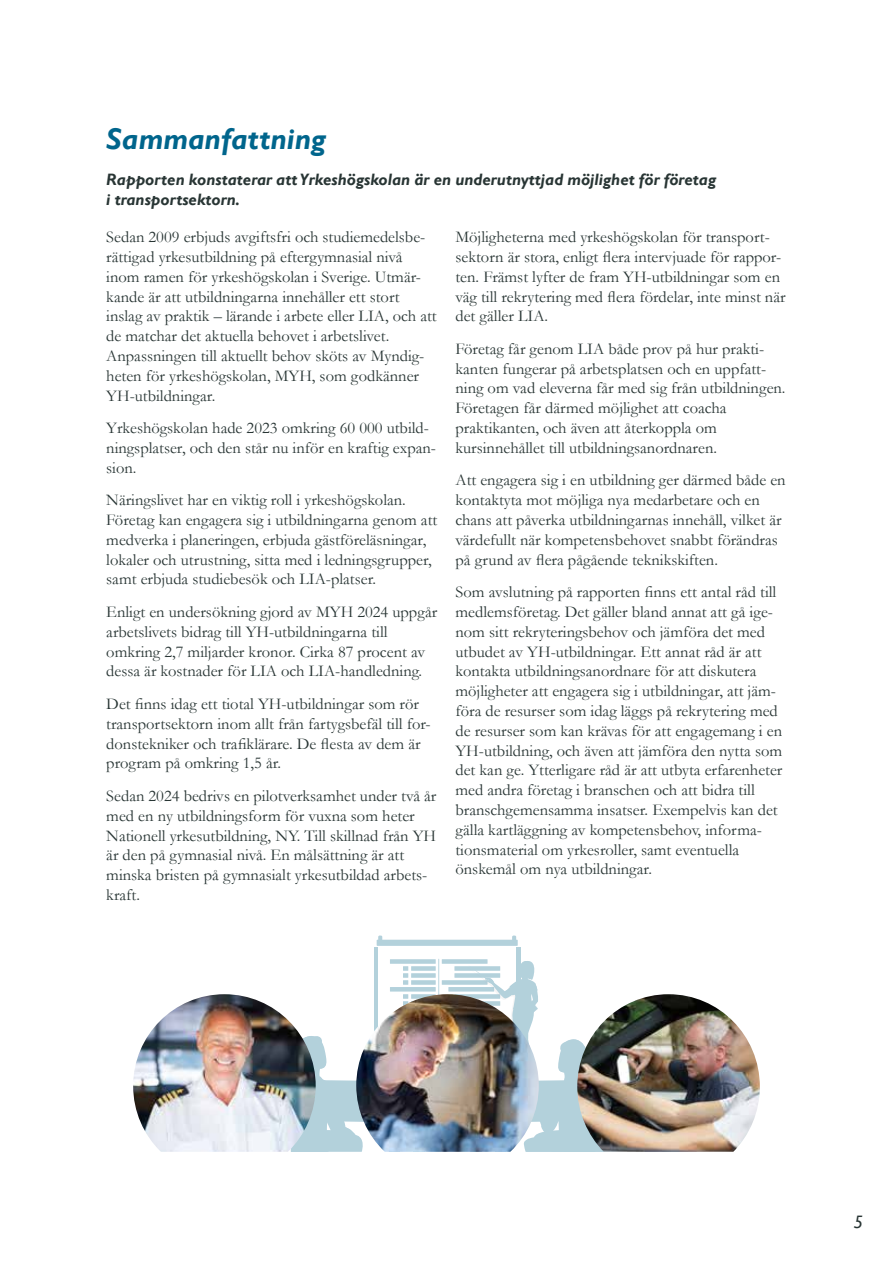
<style>
.page{position:relative;width:893px;height:1263px;background:#fff}
.page>*{position:absolute;margin:0;border:0;box-sizing:border-box;transform-origin:0 0}
.t1{font:italic 700 30px "Gill Sans";color:#00658c}
.t2{font:italic 18px "Gill Sans";color:#283534}
.t3{font:16.5px/19.8px "Garamond";color:#283534}
.t4{font:italic 700 16.5px/19.8px "Gill Sans";color:#283534}
</style>
<div class="page">
<div style="left:442px;top:959px;width:46px;height:5px;background:#b3d1db"></div>
<svg style="left:448px;top:987px;width:46px;height:4px"></svg>
<div style="left:411px;top:973px;width:25px;height:5px;background:#b3d1db"></div>
<div style="left:411px;top:966px;width:25px;height:5px;background:#b3d1db"></div>
<div style="left:454px;top:966px;width:46px;height:5px;background:#b3d1db"></div>
<div style="left:442px;top:980px;width:46px;height:5px;background:#b3d1db"></div>
<div style="left:411px;top:980px;width:25px;height:5px;background:#b3d1db"></div>
<div style="left:390px;top:959px;width:46px;height:5px;background:#b3d1db"></div>
<svg style="left:403px;top:966px;width:5px;height:19px"></svg>
<hr style="left:390px;top:987px;width:46px;height:4px;background:#b3d1db">
<div style="left:454px;top:973px;width:46px;height:5px;background:#b3d1db"></div>
<hr style="left:438px;top:959px;width:1px;height:61px;background:#006589">
<svg style="left:378px;top:935px;width:4px;height:5px"></svg>
<svg style="left:512px;top:935px;width:4px;height:5px"></svg>
<div style="left:377px;top:940px;width:141px;height:6px;background:#b3d1db"></div>
<svg style="left:459px;top:958px;width:118px;height:194px"></svg>
<svg style="left:316px;top:1036px;width:40px;height:116px"></svg>
<img style="left:577px;top:994px;width:183px;height:158px">
<img style="left:356px;top:994px;width:183px;height:158px">
<img style="left:133px;top:994px;width:183px;height:158px">
<h1 class="t1" style="left:106px;top:121px;width:221px">Sammanfattning</h1>
<p class="t4" style="left:106px;top:170px;width:611px">Rapporten konstaterar att Yrkeshögskolan är en underutnyttjad möjlighet för företag i transportsektorn.</p>
<p class="t3" style="left:106px;top:227px;width:332px">Sedan 2009 erbjuds avgiftsfri och studiemedelsbe&shy;rättigad yrkesutbildning på eftergymnasial nivå inom ramen för yrkeshögskolan i Sverige. Utmär&shy;kande är att utbildningarna innehåller ett stort inslag av praktik – lärande i arbete eller LIA, och att de matchar det aktuella behovet i arbetslivet.<br>Anpassningen till aktuellt behov sköts av Myndig&shy;heten för yrkeshögskolan, MYH, som godkänner YH-utbildningar.</p>
<p class="t3" style="left:106px;top:418px;width:331px">Yrkeshögskolan hade 2023 omkring 60 000 utbild&shy;ningsplatser, och den står nu inför en kraftig expan&shy;sion.</p>
<p class="t3" style="left:106px;top:490px;width:332px">Näringslivet har en viktig roll i yrkeshögskolan.<br>Företag kan engagera sig i utbildningarna genom att medverka i planeringen, erbjuda gästföreläsningar, lokaler och utrustning, sitta med i ledningsgrupper, samt erbjuda studiebesök och LIA-platser.</p>
<p class="t3" style="left:106px;top:601px;width:332px">Enligt en undersökning gjord av MYH 2024 uppgår arbetslivets bidrag till YH-utbildningarna till omkring 2,7 miljarder kronor. Cirka 87 procent av dessa är kostnader för LIA och LIA-handledning.</p>
<p class="t3" style="left:106px;top:693px;width:326px">Det finns idag ett tiotal YH-utbildningar som rör transportsektorn inom allt från fartygsbefäl till for&shy;donstekniker och trafiklärare. De flesta av dem är program på omkring 1,5 år.</p>
<p class="t3" style="left:106px;top:785px;width:332px">Sedan 2024 bedrivs en pilotverksamhet under två år med en ny utbildningsform för vuxna som heter Nationell yrkesutbildning, NY. Till skillnad från YH är den på gymnasial nivå. En målsättning är att minska bristen på gymnasialt yrkesutbildad arbets&shy;kraft.</p>
<p class="t3" style="left:455px;top:227px;width:332px">Möjligheterna med yrkeshögskolan för transport&shy;sektorn är stora, enligt flera intervjuade för rappor&shy;ten. Främst lyfter de fram YH-utbildningar som en väg till rekrytering med flera fördelar, inte minst när det gäller LIA.</p>
<p class="t3" style="left:455px;top:338px;width:332px">Företag får genom LIA både prov på hur prakti&shy;kanten fungerar på arbetsplatsen och en uppfatt&shy;ning om vad eleverna får med sig från utbildningen.<br>Företagen får därmed möjlighet att coacha praktikanten, och även att återkoppla om kursinnehållet till utbildningsanordnaren.</p>
<p class="t3" style="left:455px;top:470px;width:332px">Att engagera sig i en utbildning ger därmed både en kontaktyta mot möjliga nya medarbetare och en chans att påverka utbildningarnas innehåll, vilket är värdefullt när kompetensbehovet snabbt förändras på grund av flera pågående teknikskiften.</p>
<p class="t3" style="left:455px;top:582px;width:328px">Som avslutning på rapporten finns ett antal råd till medlemsföretag. Det gäller bland annat att gå ige&shy;nom sitt rekryteringsbehov och jämföra det med utbudet av YH-utbildningar. Ett annat råd är att kontakta utbildningsanordnare för att diskutera möjligheter att engagera sig i utbildningar, att jäm&shy;föra de resurser som idag läggs på rekrytering med de resurser som kan krävas för att engagemang i en YH-utbildning, och även att jämföra den nytta som det kan ge. Ytterligare råd är att utbyta erfarenheter med andra företag i branschen och att bidra till branschgemensamma insatser. Exempelvis kan det gälla kartläggning av kompetensbehov, informa&shy;tionsmaterial om yrkesroller, samt eventuella önskemål om nya utbildningar.</p>
<p class="t2" style="left:854px;top:1211px;width:11px">5</p>
</div>
